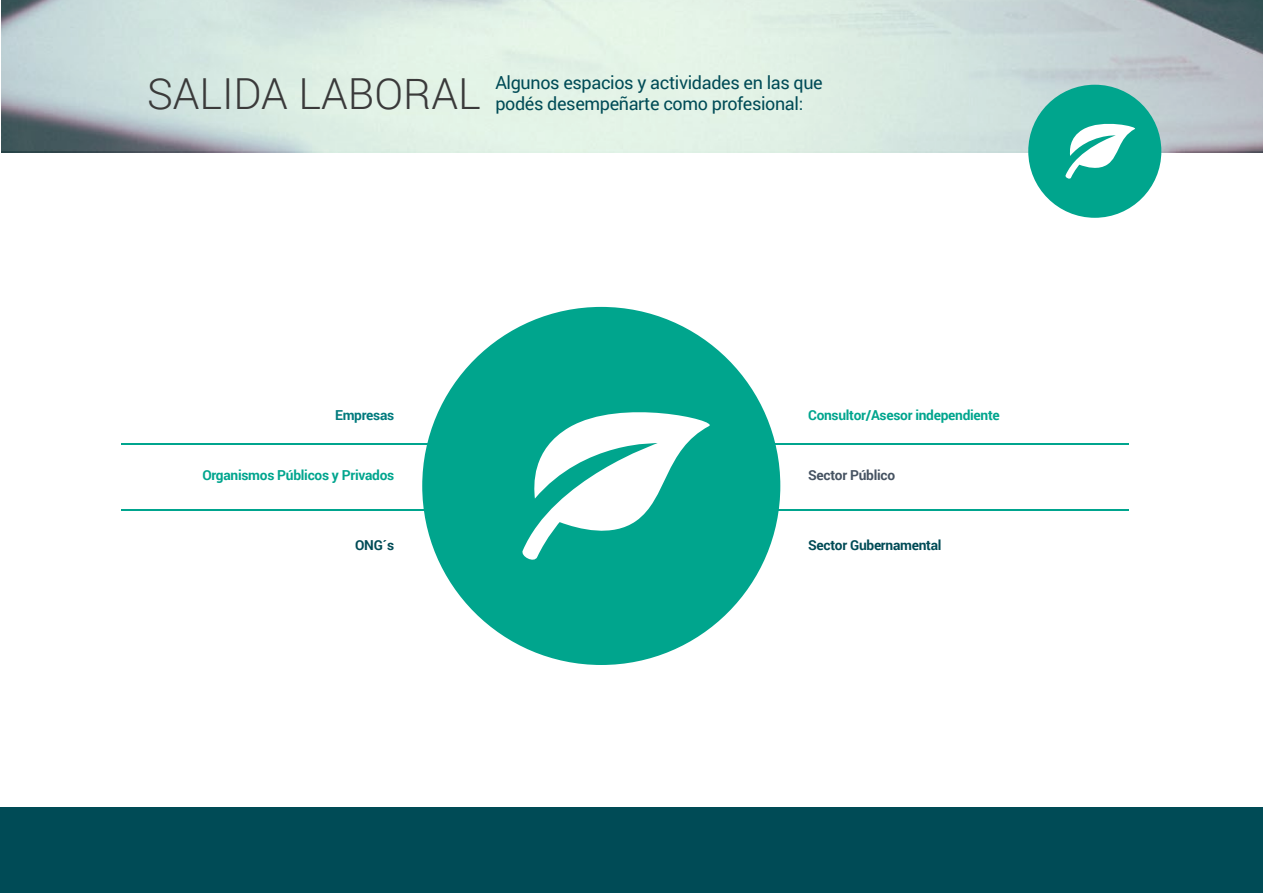
<style>
.page{position:relative;width:1263px;height:893px;background:#fff}
.page>*{position:absolute;margin:0;border:0;box-sizing:border-box;transform-origin:0 0}
.t1{font:300 42.75px "Roboto";color:#3a3a3a}
.t2{font:18px/21.3px "Roboto";letter-spacing:-.02em;color:#004b56}
.t3{font:700 13.8px "Roboto";letter-spacing:-.02em;color:#00a58e}
.t4{font:700 13.8px "Roboto";letter-spacing:-.02em;color:#004b56}
.t5{font:700 13.8px "Roboto";letter-spacing:-.02em;color:#465362}
.t6{font:700 13.8px "Roboto";letter-spacing:-.02em;color:#007a7d}
</style>
<div class="page">
<div style="left:0;top:808px;width:1263px;height:85px;background:#004b56"></div>
<svg style="left:1px;top:0;width:1262px;height:151px;background:#ceddd8"></svg>
<hr style="left:122px;top:444px;width:1007px;height:1px;background:#00a58e">
<hr style="left:122px;top:510px;width:1007px;height:1px;background:#00a58e">
<div style="left:1028px;top:85px;width:133px;height:133px;background:#00a58d;border-radius:50%"></div>
<svg style="left:1065px;top:123px;width:70px;height:56px"></svg>
<div style="left:422px;top:307px;width:358px;height:358px;background:#00a58d;border-radius:50%"></div>
<svg style="left:522px;top:412px;width:188px;height:148px"></svg>
<h1 class="t1" style="left:147px;top:64px;width:335px">SALIDA LABORAL</h1>
<p class="t2" style="left:495px;top:71px;width:329px">Algunos espacios y actividades en las que podés desempeñarte como profesional:</p>
<p class="t6" style="left:335px;top:405px;width:61px">Empresas</p>
<p class="t3" style="left:808px;top:405px;width:193px">Consultor/Asesor independiente</p>
<p class="t3" style="left:202px;top:465px;width:193px">Organismos Públicos y Privados</p>
<p class="t5" style="left:808px;top:465px;width:88px">Sector Público</p>
<p class="t4" style="left:355px;top:535px;width:41px">ONG´s</p>
<p class="t4" style="left:808px;top:535px;width:135px">Sector Gubernamental</p>
</div>
